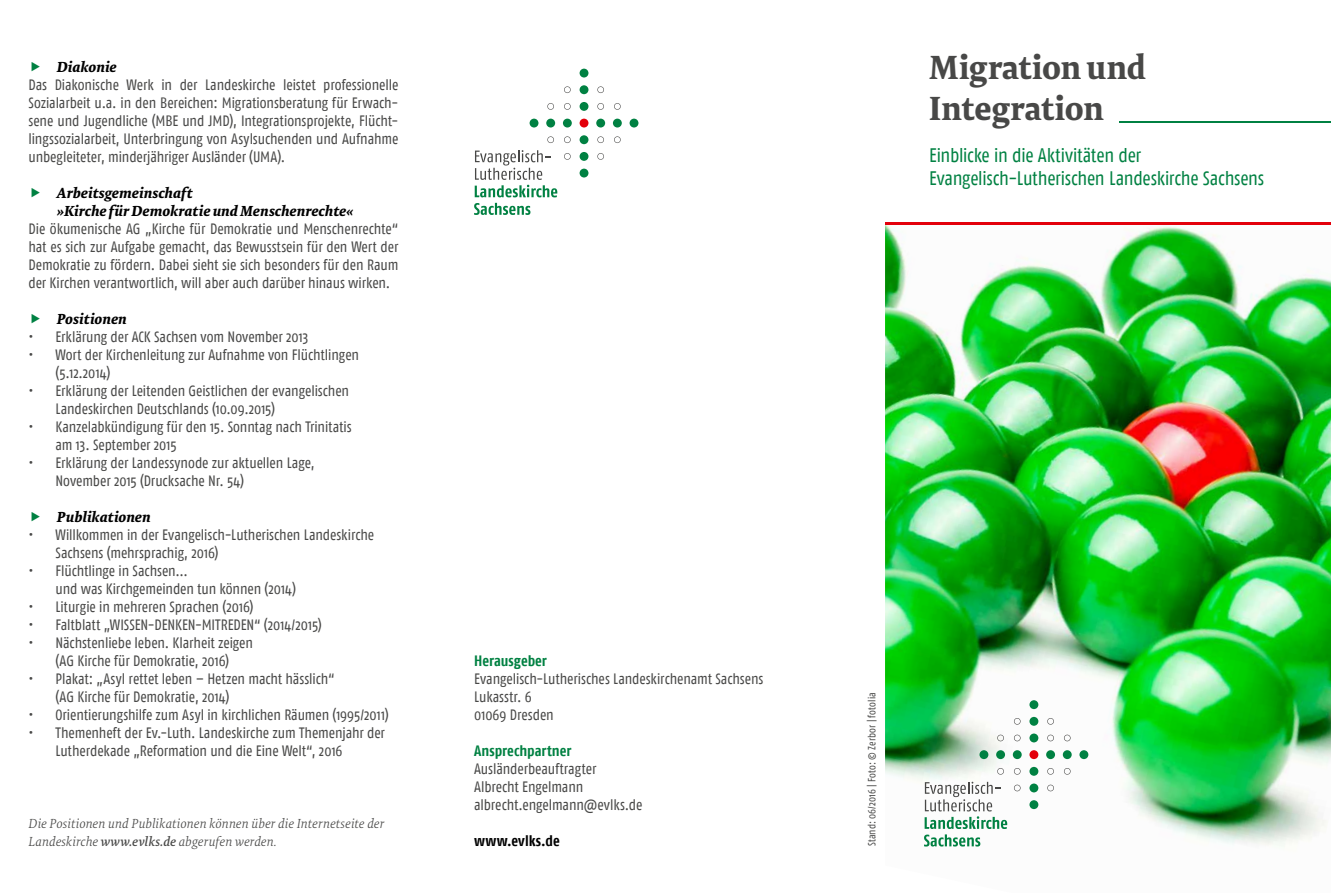
<style>
.page{position:relative;width:1331px;height:893px;background:#fff}
.page>*{position:absolute;margin:0;border:0;box-sizing:border-box;transform-origin:0 0}
.t1{font:700 34.5px/41.4px "Tundra OT";color:#484847}
.t2{font:19.5px/23.4px "Fago Co";letter-spacing:-.015em;color:#008142}
.t3{font:15px/18px "Fago Co";letter-spacing:-.005em;color:#484847}
.t4{font:italic 700 15px/18px "Tundra OT";letter-spacing:.005em;color:#000}
.t5{font:15px "Fago Co Bold Tf";color:#008142}
.t6{font:15px "Fago Co Bold Tf";letter-spacing:.01em;color:#000}
.t7{font:italic 300 expanded 13.5px/18px "Tundra OT";letter-spacing:.005em;color:#484847}
.t8{font:10.5px "Fago Co";letter-spacing:.01em;color:#484847}
.s1{font-weight:500;font-stretch:normal}
</style>
<div class="page">
<img style="left:885px;top:225px;width:446px;height:622px">
<svg style="left:924px;top:782px;width:83px;height:64px"></svg>
<svg style="left:1014px;top:718px;width:6px;height:7px"></svg>
<svg style="left:1014px;top:785px;width:6px;height:6px"></svg>
<svg style="left:1047px;top:718px;width:7px;height:7px"></svg>
<svg style="left:1047px;top:785px;width:7px;height:6px"></svg>
<svg style="left:1014px;top:735px;width:6px;height:6px"></svg>
<svg style="left:1014px;top:768px;width:6px;height:7px"></svg>
<svg style="left:1047px;top:735px;width:7px;height:6px"></svg>
<svg style="left:1047px;top:768px;width:7px;height:7px"></svg>
<svg style="left:997px;top:735px;width:7px;height:6px"></svg>
<svg style="left:997px;top:768px;width:7px;height:7px"></svg>
<svg style="left:1064px;top:735px;width:6px;height:6px"></svg>
<svg style="left:1064px;top:768px;width:6px;height:7px"></svg>
<div style="left:1029px;top:733px;width:9px;height:9px;background:#008142;border-radius:50%"></div>
<div style="left:1029px;top:750px;width:9px;height:9px;background:#e3000b;border-radius:50%"></div>
<div style="left:1029px;top:767px;width:9px;height:9px;background:#008142;border-radius:50%"></div>
<div style="left:1029px;top:783px;width:9px;height:9px;background:#008142;border-radius:50%"></div>
<div style="left:1029px;top:800px;width:9px;height:9px;background:#008142;border-radius:50%"></div>
<div style="left:1029px;top:717px;width:9px;height:9px;background:#008142;border-radius:50%"></div>
<div style="left:1029px;top:700px;width:9px;height:9px;background:#008142;border-radius:50%"></div>
<div style="left:1046px;top:750px;width:9px;height:9px;background:#008142;border-radius:50%"></div>
<div style="left:1063px;top:750px;width:9px;height:9px;background:#008142;border-radius:50%"></div>
<div style="left:1079px;top:750px;width:9px;height:9px;background:#008142;border-radius:50%"></div>
<div style="left:1013px;top:750px;width:9px;height:9px;background:#008142;border-radius:50%"></div>
<div style="left:996px;top:750px;width:9px;height:9px;background:#008142;border-radius:50%"></div>
<div style="left:979px;top:750px;width:9px;height:9px;background:#008142;border-radius:50%"></div>
<svg style="left:475px;top:150px;width:82px;height:47px"></svg>
<svg style="left:474px;top:203px;width:56px;height:12px"></svg>
<svg style="left:564px;top:86px;width:7px;height:7px"></svg>
<svg style="left:564px;top:153px;width:7px;height:7px"></svg>
<svg style="left:597px;top:86px;width:7px;height:7px"></svg>
<svg style="left:597px;top:153px;width:7px;height:7px"></svg>
<svg style="left:564px;top:103px;width:7px;height:7px"></svg>
<svg style="left:564px;top:136px;width:7px;height:7px"></svg>
<svg style="left:597px;top:103px;width:7px;height:7px"></svg>
<svg style="left:597px;top:136px;width:7px;height:7px"></svg>
<svg style="left:547px;top:103px;width:7px;height:7px"></svg>
<svg style="left:547px;top:136px;width:7px;height:7px"></svg>
<svg style="left:614px;top:103px;width:7px;height:7px"></svg>
<svg style="left:614px;top:136px;width:7px;height:7px"></svg>
<div style="left:580px;top:102px;width:8px;height:9px;background:#008142;border-radius:50%"></div>
<div style="left:580px;top:119px;width:8px;height:9px;background:#e3000b;border-radius:50%"></div>
<div style="left:580px;top:135px;width:8px;height:9px;background:#008142;border-radius:50%"></div>
<div style="left:580px;top:152px;width:8px;height:9px;background:#008142;border-radius:50%"></div>
<div style="left:580px;top:169px;width:8px;height:9px;background:#008142;border-radius:50%"></div>
<div style="left:580px;top:85px;width:8px;height:9px;background:#008142;border-radius:50%"></div>
<div style="left:580px;top:69px;width:8px;height:9px;background:#008142;border-radius:50%"></div>
<div style="left:596px;top:119px;width:9px;height:9px;background:#008142;border-radius:50%"></div>
<div style="left:613px;top:119px;width:9px;height:9px;background:#008142;border-radius:50%"></div>
<div style="left:630px;top:119px;width:8px;height:9px;background:#008142;border-radius:50%"></div>
<div style="left:563px;top:119px;width:9px;height:9px;background:#008142;border-radius:50%"></div>
<div style="left:546px;top:119px;width:9px;height:9px;background:#008142;border-radius:50%"></div>
<div style="left:530px;top:119px;width:8px;height:9px;background:#008142;border-radius:50%"></div>
<hr style="left:1119px;top:121px;width:212px;height:2px;background:#008142">
<hr style="left:885px;top:222px;width:446px;height:3px;background:#e3000b">
<p class="t4" style="left:57px;top:59px;width:61px">Diakonie</p>
<p class="t3" style="left:28px;top:76px;width:371px;text-align:justify">Das Diakonische Werk in der Landeskirche leistet professionelle Sozialarbeit u.a. in den Bereichen: Migrationsberatung für Erwach&shy;sene und Jugendliche (MBE und JMD), Integrationsprojekte, Flücht&shy;lingssozialarbeit, Unterbringung von Asylsuchenden und Aufnahme unbegleiteter, minderjähriger Ausländer (UMA).</p>
<p class="t4" style="left:57px;top:185px;width:298px">Arbeitsgemeinschaft<br>»Kirche für Demokratie und Menschenrechte«</p>
<p class="t3" style="left:28px;top:220px;width:371px;text-align:justify">Die ökumenische AG „Kirche für Demokratie und Menschenrechte“ hat es sich zur Aufgabe gemacht, das Bewusstsein für den Wert der Demokratie zu fördern. Dabei sieht sie sich besonders für den Raum der Kirchen verantwortlich, will aber auch darüber hinaus wirken.</p>
<p class="t4" style="left:57px;top:311px;width:71px">Positionen</p>
<p class="t3" style="left:28px;top:328px;width:281px">• Erklärung der ACK Sachsen vom November 2013</p>
<p class="t3" style="left:55px;top:346px;width:305px;text-indent:-27px">• Wort der Kirchenleitung zur Aufnahme von Flüchtlingen (5.12.2014)</p>
<p class="t3" style="left:55px;top:382px;width:295px;text-indent:-27px">• Erklärung der Leitenden Geistlichen der evangelischen<br>Landeskirchen Deutschlands (10.09.2015)</p>
<p class="t3" style="left:55px;top:418px;width:298px;text-indent:-27px">• Kanzelabkündigung für den 15. Sonntag nach Trinitatis am 13. September 2015</p>
<p class="t3" style="left:55px;top:454px;width:261px;text-indent:-27px">• Erklärung der Landessynode zur aktuellen Lage,<br>November 2015 (Drucksache Nr. 54)</p>
<p class="t4" style="left:57px;top:509px;width:95px">Publikationen</p>
<p class="t3" style="left:55px;top:526px;width:320px;text-indent:-27px">• Willkommen in der Evangelisch-Lutherischen Landeskirche<br>Sachsens (mehrsprachig, 2016)</p>
<p class="t3" style="left:55px;top:562px;width:242px;text-indent:-27px">• Flüchtlinge in Sachsen...<br>und was Kirchgemeinden tun können (2014)</p>
<p class="t3" style="left:28px;top:598px;width:227px">• Liturgie in mehreren Sprachen (2016)</p>
<p class="t3" style="left:28px;top:616px;width:295px">• Faltblatt „WISSEN-DENKEN-MITREDEN“ (2014/2015)</p>
<p class="t3" style="left:28px;top:634px;width:226px;text-align:center">• Nächstenliebe leben. Klarheit zeigen (AG Kirche für Demokratie, 2016)</p>
<p class="t3" style="left:55px;top:670px;width:281px;text-indent:-27px">• Plakat: „Asyl rettet leben – Hetzen macht hässlich“ (AG Kirche für Demokratie, 2014)</p>
<p class="t3" style="left:28px;top:706px;width:362px">• Orientierungshilfe zum Asyl in kirchlichen Räumen (1995/2011)</p>
<p class="t3" style="left:55px;top:724px;width:331px;text-indent:-27px">• Themenheft der Ev.-Luth. Landeskirche zum Themenjahr der<br>Lutherdekade „Reformation und die Eine Welt“, 2016</p>
<p class="t7" style="left:28px;top:815px;width:357px">Die Positionen und Publikationen können über die Internetseite der<br>Landeskirche <span class="s1">www.evlks.de</span> abgerufen werden.</p>
<p class="t5" style="left:474px;top:652px;width:74px">Herausgeber</p>
<p class="t3" style="left:474px;top:670px;width:291px">Evangelisch-Lutherisches Landeskirchenamt Sachsens<br>Lukasstr. 6<br>01069 Dresden</p>
<p class="t5" style="left:474px;top:742px;width:99px">Ansprechpartner</p>
<p class="t3" style="left:474px;top:760px;width:170px">Ausländerbeauftragter<br>Albrecht Engelmann albrecht.engelmann@evlks.de</p>
<p class="t6" style="left:474px;top:832px;width:87px">www.evlks.de</p>
<h1 class="t1" style="left:929px;top:48px;width:218px">Migration und<br>Integration</h1>
<h2 class="t2" style="left:929px;top:143px;width:336px">Einblicke in die Aktivitäten der<br>Evangelisch-Lutherischen Landeskirche Sachsens</h2>
<p class="t8" style="left:866px;top:846px;width:155px;rotate:-90deg">Stand: 06/2016 | Foto: © Zerbor | fotolia</p>
</div>
